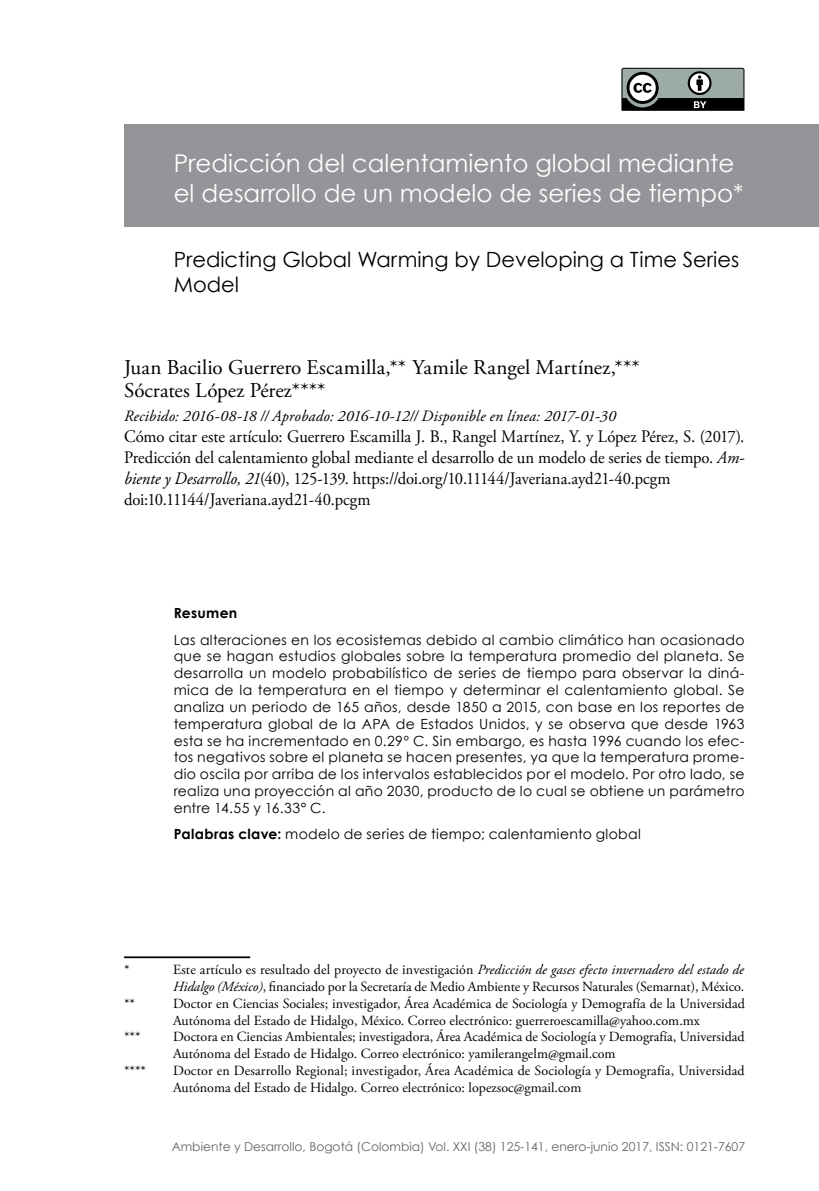
<style>
.page{position:relative;width:819px;height:1191px;background:#fff}
.page>*{position:absolute;margin:0;border:0;box-sizing:border-box;transform-origin:0 0}
.t1{font:24.5px/29.4px "Century Gothic";color:#fff}
.t2{font:21px/22.8px "Adobe Garamond Pro";letter-spacing:.005em;color:#000}
.t3{font:21px/25.2px "Century Gothic";color:#000}
.t4{font:17.5px/21px "Adobe Garamond Pro";letter-spacing:-.005em;color:#000;scale:.95 1}
.t5{font:italic 15.75px "Adobe Garamond Pro";letter-spacing:.01em;color:#000}
.t6{font:14px/16.8px "Century Gothic";letter-spacing:.02em;color:#000;text-align:justify}
.t7{font:14px/16.8px "Adobe Garamond Pro";color:#000}
.t8{font:700 14px "Century Gothic";letter-spacing:.015em;color:#000}
.t9{font:12.25px "Century Gothic";color:#636466}
.s1{font-style:italic}
.s2{font-weight:700}
</style>
<div class="page">
<div style="left:124px;top:124px;width:695px;height:103px;background:#939598"></div>
<svg style="left:621px;top:68px;width:123px;height:43px"></svg>
<hr style="left:124px;top:956px;width:126px;height:2px;background:#000">
<h1 class="t1" style="left:174px;top:148px;width:571px">Predicción del calentamiento global mediante el desarrollo de un modelo de series de tiempo*</h1>
<h2 class="t3" style="left:174px;top:246px;width:567px">Predicting Global Warming by Developing a Time Series<br>Model</h2>
<h2 class="t2" style="left:124px;top:357px;width:517px">Juan Bacilio Guerrero Escamilla,** Yamile Rangel Martínez,***<br>Sócrates López Pérez****</h2>
<p class="t5" style="left:124px;top:406px;width:493px">Recibido: 2016-08-18 // Aprobado: 2016-10-12// Disponible en línea: 2017-01-30</p>
<p class="t4" style="left:124px;top:426px;width:654px">Cómo citar este artículo: Guerrero Escamilla J. B., Rangel Martínez, Y. y López Pérez, S. (2017).<br>Predicción del calentamiento global mediante el desarrollo de un modelo de series de tiempo. <span class="s1">Am&shy;biente y Desarrollo, 21</span>(40), 125-139. https://doi.org/10.11144/Javeriana.ayd21-40.pcgm doi:10.11144/Javeriana.ayd21-40.pcgm</p>
<p class="t8" style="left:174px;top:604px;width:65px">Resumen</p>
<p class="t6" style="left:174px;top:631px;width:572px">Las alteraciones en los ecosistemas debido al cambio climático han ocasionado que se hagan estudios globales sobre la temperatura promedio del planeta. Se desarrolla un modelo probabilístico de series de tiempo para observar la diná&shy;mica de la temperatura en el tiempo y determinar el calentamiento global. Se analiza un periodo de 165 años, desde 1850 a 2015, con base en los reportes de temperatura global de la APA de Estados Unidos, y se observa que desde 1963 esta se ha incrementado en 0.29º C. Sin embargo, es hasta 1996 cuando los efec&shy;tos negativos sobre el planeta se hacen presentes, ya que la temperatura prome&shy;dio oscila por arriba de los intervalos establecidos por el modelo. Por otro lado, se realiza una proyección al año 2030, producto de lo cual se obtiene un parámetro entre 14.55 y 16.33° C.</p>
<p class="t6" style="left:174px;top:826px;width:468px"><span class="s2">Palabras clave:</span> modelo de series de tiempo; calentamiento global</p>
<p class="t7" style="left:124px;top:961px;width:7px">*</p>
<p class="t7" style="left:173px;top:961px;width:572px">Este artículo es resultado del proyecto de investigación <span class="s1">Predicción de gases efecto invernadero del estado de<br>Hidalgo (México)</span>, financiado por la Secretaría de Medio Ambiente y Recursos Naturales (Semarnat), México.</p>
<p class="t7" style="left:124px;top:995px;width:13px">**</p>
<p class="t7" style="left:173px;top:995px;width:573px">Doctor en Ciencias Sociales; investigador, Área Académica de Sociología y Demografía de la Universidad<br>Autónoma del Estado de Hidalgo, México. Correo electrónico: guerreroescamilla@yahoo.com.mx</p>
<p class="t7" style="left:124px;top:1029px;width:18px">***</p>
<p class="t7" style="left:173px;top:1029px;width:573px">Doctora en Ciencias Ambientales; investigadora, Área Académica de Sociología y Demografía, Universidad<br>Autónoma del Estado de Hidalgo. Correo electrónico: yamilerangelm@gmail.com</p>
<p class="t7" style="left:124px;top:1062px;width:24px">****</p>
<p class="t7" style="left:173px;top:1062px;width:573px">Doctor en Desarrollo Regional; investigador, Área Académica de Sociología y Demografía, Universidad<br>Autónoma del Estado de Hidalgo. Correo electrónico: lopezsoc@gmail.com</p>
<p class="t9" style="left:172px;top:1139px;width:575px">Ambiente y Desarrollo, Bogotá (Colombia) Vol. XXI (38) 125-141, enero-junio 2017, ISSN: 0121-7607</p>
</div>
